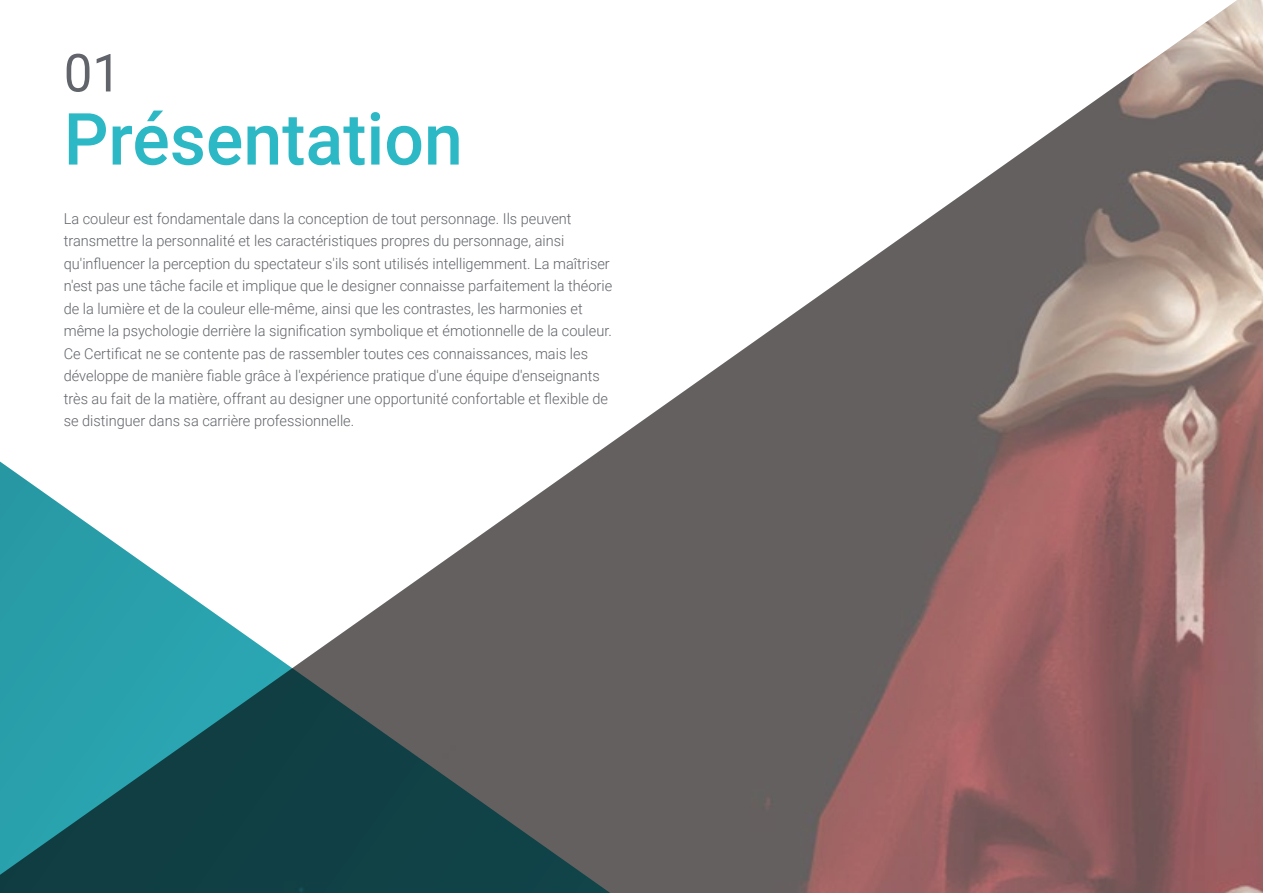
<style>
.page{position:relative;width:1263px;height:893px;background:#fff}
.page>*{position:absolute;margin:0;border:0;box-sizing:border-box;transform-origin:0 0}
.t1{font:500 72px "Roboto";color:#2db8c5}
.t2{font:52.5px "Roboto";color:#61646a}
.t3{font:300 15px/22.5px "Roboto";color:#61646a}
</style>
<div class="page">
<img style="left:606px;top:0;width:657px;height:893px">
<svg style="left:0;top:446px;width:640px;height:447px"></svg>
<h2 class="t2" style="left:64px;top:36px;width:59px">01</h2>
<h1 class="t1" style="left:64px;top:89px;width:401px">Présentation</h1>
<p class="t3" style="left:64px;top:207px;width:550px">La couleur est fondamentale dans la conception de tout personnage. Ils peuvent transmettre la personnalité et les caractéristiques propres du personnage, ainsi qu'influencer la perception du spectateur s'ils sont utilisés intelligemment. La maîtriser n'est pas une tâche facile et implique que le designer connaisse parfaitement la théorie de la lumière et de la couleur elle-même, ainsi que les contrastes, les harmonies et même la psychologie derrière la signification symbolique et émotionnelle de la couleur.<br>Ce Certificat ne se contente pas de rassembler toutes ces connaissances, mais les développe de manière fiable grâce à l'expérience pratique d'une équipe d'enseignants très au fait de la matière, offrant au designer une opportunité confortable et flexible de se distinguer dans sa carrière professionnelle.</p>
</div>
